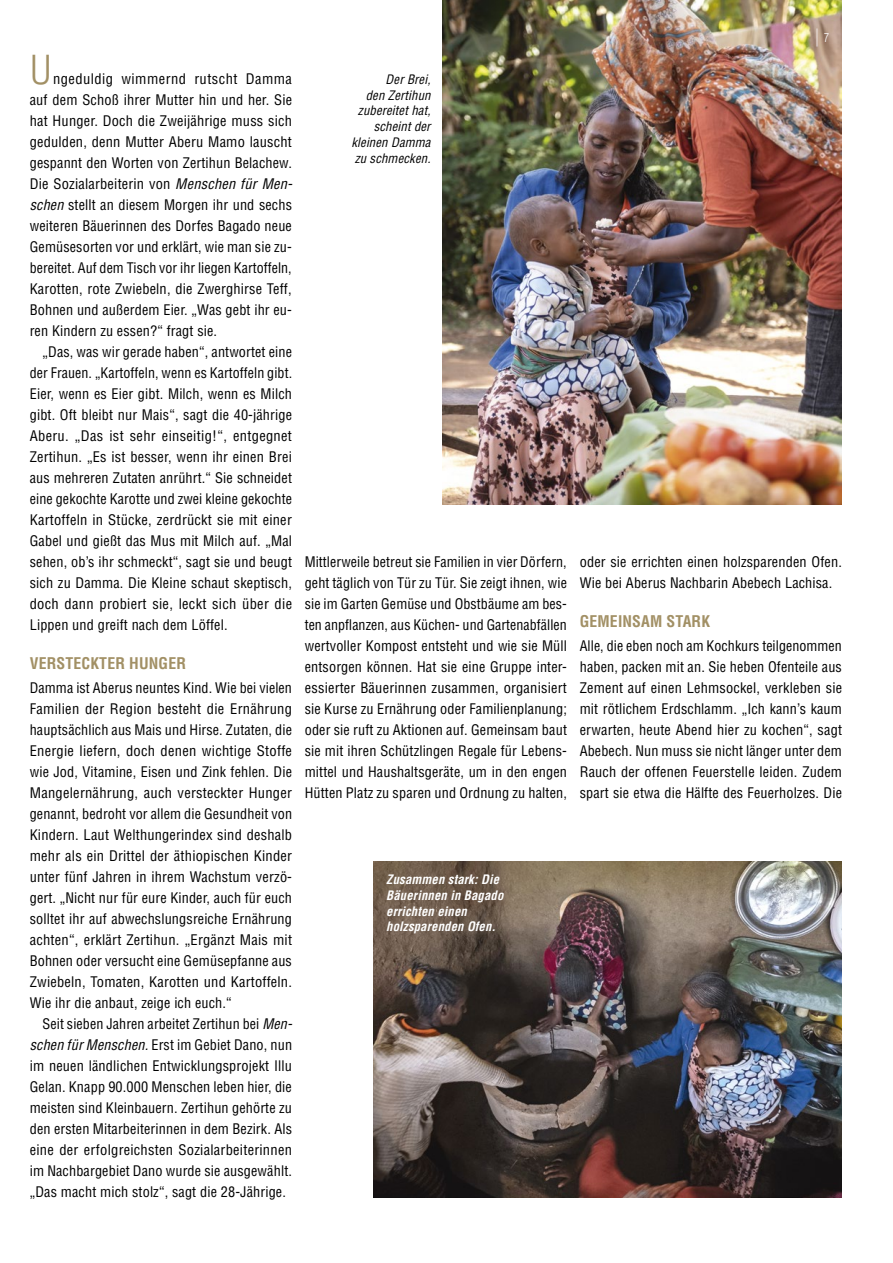
<style>
.page{position:relative;width:893px;height:1263px;background:#fff}
.page>*{position:absolute;margin:0;border:0;box-sizing:border-box;transform-origin:0 0}
.t1{font:300 condensed 39px "Helvetica";color:#a29065}
.t2{font:300 condensed 18px "Helvetica";color:#fff;scale:.67 1}
.t3{font:700 condensed 15.75px "Helvetica";letter-spacing:.01em;color:#a29065}
.t4{font:condensed 14.25px/21px "Helvetica";letter-spacing:.01em;color:#000;text-align:justify}
.t5{font:italic condensed 12.75px/15.8px "Helvetica";letter-spacing:.01em;color:#000;text-align:right}
.t6{font:italic 700 condensed 12.75px/15.8px "Helvetica";letter-spacing:.01em;color:#fff}
.s1{font-style:italic}
.s2{font-size:12px}
</style>
<div class="page">
<img style="left:442px;top:0;width:400px;height:504px">
<img style="left:373px;top:861px;width:469px;height:336px">
<h1 class="t1" style="left:30px;top:46px;width:24px">U</h1>
<p class="t4" style="left:30px;top:68px;width:264px;text-indent:23px">ngeduldig wimmernd rutscht Damma auf dem Schoß ihrer Mutter hin und her. Sie hat Hunger. Doch die Zweijährige muss sich gedulden, denn Mutter Aberu Mamo lauscht gespannt den Worten von Zertihun Belachew.<br>Die Sozialarbeiterin von <span class="s1">Menschen für Men&shy;schen</span> stellt an diesem Morgen ihr und sechs weiteren Bäuerinnen des Dorfes Bagado neue Gemüsesorten vor und erklärt, wie man sie zu&shy;bereitet. Auf dem Tisch vor ihr liegen Kartoffeln, Karotten, rote Zwiebeln, die Zwerghirse Teff, Bohnen und außerdem Eier. „Was gebt ihr eu&shy;ren Kindern zu essen?“ fragt sie.</p>
<p class="t4" style="left:30px;top:341px;width:264px;text-indent:13px">„Das, was wir gerade haben“, antwortet eine der Frauen. „Kartoffeln, wenn es Kartoffeln gibt.<br>Eier, wenn es Eier gibt. Milch, wenn es Milch gibt. Oft bleibt nur Mais“, sagt die 40-jährige Aberu. „Das ist sehr einseitig!“, entgegnet Zertihun. „Es ist besser, wenn ihr einen Brei aus mehreren Zutaten anrührt.“ Sie schneidet eine gekochte Karotte und zwei kleine gekochte Kartoffeln in Stücke, zerdrückt sie mit einer Gabel und gießt das Mus mit Milch auf. „Mal sehen, ob’s ihr schmeckt“, sagt sie und beugt sich zu Damma. Die Kleine schaut skeptisch, doch dann probiert sie, leckt sich über die Lippen und greift nach dem Löffel.</p>
<p class="t3" style="left:30px;top:653px;width:158px">VERSTECKTER HUNGER</p>
<p class="t4" style="left:30px;top:677px;width:264px">Damma ist Aberus neuntes Kind. Wie bei vielen Familien der Region besteht die Ernährung hauptsächlich aus Mais und Hirse. Zutaten, die Energie liefern, doch denen wichtige Stoffe wie Jod, Vitamine, Eisen und Zink fehlen. Die Mangelernährung, auch versteckter Hunger genannt, bedroht vor allem die Gesundheit von Kindern. Laut Welthungerindex sind deshalb mehr als ein Drittel der äthiopischen Kinder unter fünf Jahren in ihrem Wachstum verzö&shy;gert. „Nicht nur für eure Kinder, auch für euch solltet ihr auf abwechslungsreiche Ernährung achten“, erklärt Zertihun. „Ergänzt Mais mit Bohnen oder versucht eine Gemüsepfanne aus Zwiebeln, Tomaten, Karotten und Kartoffeln.<br>Wie ihr die anbaut, zeige ich euch.“</p>
<p class="t4" style="left:30px;top:1013px;width:264px;text-indent:13px">Seit sieben Jahren arbeitet Zertihun bei <span class="s1">Men&shy;schen für Menschen.</span> Erst im Gebiet Dano, nun im neuen ländlichen Entwicklungsprojekt Illu Gelan. Knapp 90.000 Menschen leben hier, die meisten sind Kleinbauern. Zertihun gehörte zu den ersten Mitarbeiterinnen in dem Bezirk. Als eine der erfolgreichsten Sozialarbeiterinnen im Nachbargebiet Dano wurde sie ausgewählt. „Das macht mich stolz“, sagt die 28-Jährige.</p>
<p class="t5" style="left:351px;top:71px;width:81px">Der Brei,<br>den Zertihun zubereitet hat, scheint der kleinen Damma zu schmecken.</p>
<p class="t2" style="left:816px;top:24px;width:21px">| <span class="s2">7</span></p>
<p class="t4" style="left:305px;top:551px;width:264px">Mittlerweile betreut sie Familien in vier Dörfern, geht täglich von Tür zu Tür. Sie zeigt ihnen, wie sie im Garten Gemüse und Obstbäume am bes&shy;ten anpflanzen, aus Küchen- und Gartenabfällen wertvoller Kompost entsteht und wie sie Müll entsorgen können. Hat sie eine Gruppe inter&shy;essierter Bäuerinnen zusammen, organisiert sie Kurse zu Ernährung oder Familienplanung; oder sie ruft zu Aktionen auf. Gemeinsam baut sie mit ihren Schützlingen Regale für Lebens&shy;mittel und Haushaltsgeräte, um in den engen Hütten Platz zu sparen und Ordnung zu halten,</p>
<p class="t4" style="left:580px;top:551px;width:264px">oder sie errichten einen holzsparenden Ofen.<br>Wie bei Aberus Nachbarin Abebech Lachisa.</p>
<p class="t3" style="left:580px;top:611px;width:132px">GEMEINSAM STARK</p>
<p class="t4" style="left:580px;top:635px;width:264px">Alle, die eben noch am Kochkurs teilgenommen haben, packen mit an. Sie heben Ofenteile aus Zement auf einen Lehmsockel, verkleben sie mit rötlichem Erdschlamm. „Ich kann’s kaum erwarten, heute Abend hier zu kochen“, sagt Abebech. Nun muss sie nicht länger unter dem Rauch der offenen Feuerstelle leiden. Zudem spart sie etwa die Hälfte des Feuerholzes. Die</p>
<p class="t6" style="left:386px;top:871px;width:119px">Zusammen stark: Die<br>Bäuerinnen in Bagado errichten einen holzsparenden Ofen.</p>
</div>
